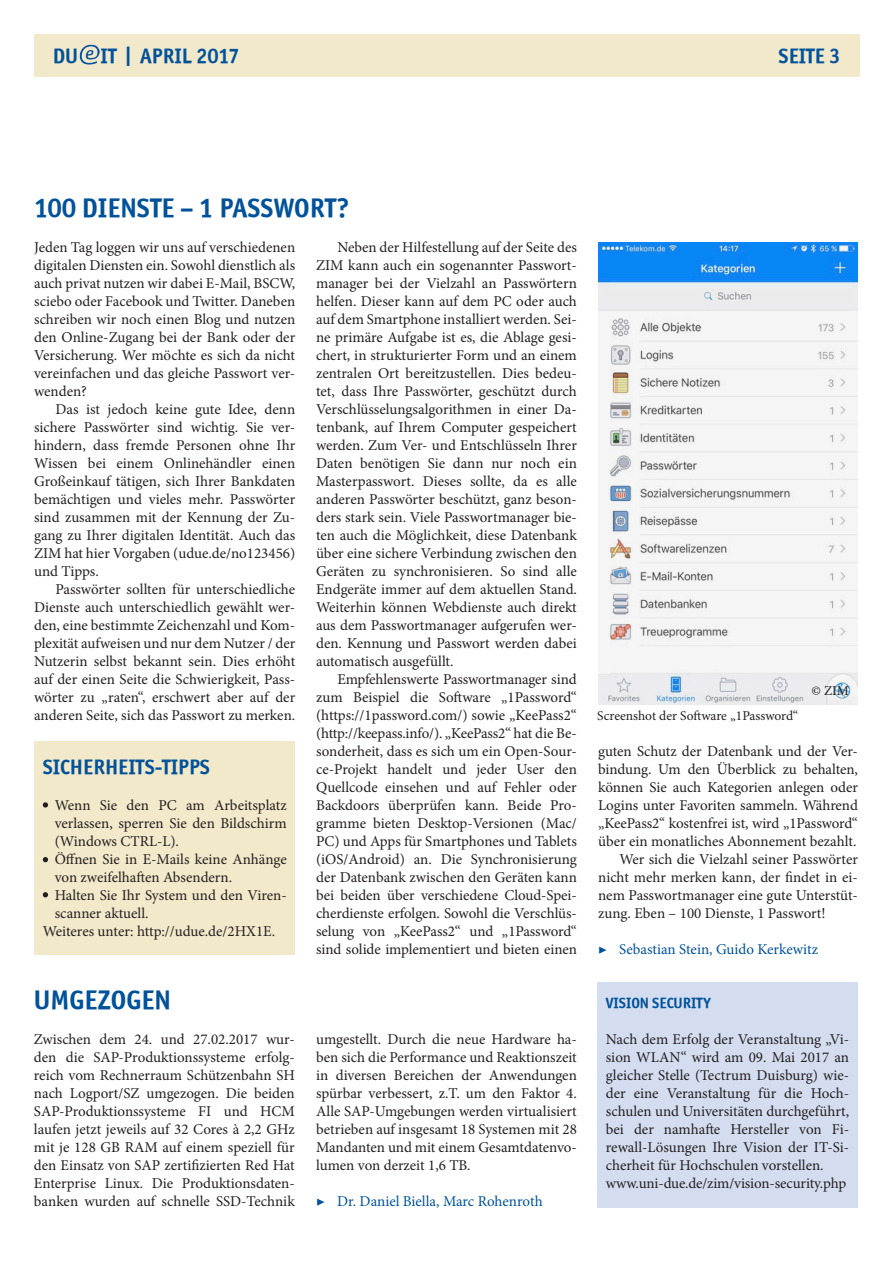
<style>
.page{position:relative;width:893px;height:1263px;background:#fff}
.page>*{position:absolute;margin:0;border:0;box-sizing:border-box;transform-origin:0 0}
.subTitel_2{font:27px "Officina Sans ITCTT Bold";color:#01529a}
.subTitel_14_pt{font:21px "Officina Sans ITCTT Bold";color:#01529a}
.Titel{font:21px "Officina Sans ITCTT Bold";color:#01529a}
.fließtext_einzug{font:15px/18px "Minion Pro";letter-spacing:-.005em;color:#231f20;text-align:justify}
.fließtext{font:15px/18px "Minion Pro";letter-spacing:-.005em;color:#231f20;text-align:justify}
.fließtext_aufzählung{font:15px/18px "Minion Pro";color:#231f20}
.t1{font:15px "Minion Pro";color:#01529a}
.Zwischentitel{font:15px "Officina Sans ITCTT Bold";color:#01529a}
.bildunterschrift{font:13.5px "Minion Pro";letter-spacing:-.005em;color:#231f20}
.s1{font-family:"Arial";font-size:27px}
</style>
<div class="page">
<div style="left:34px;top:34px;width:825px;height:43px;background:#f2e8ca"></div>
<img style="left:80px;top:45px;width:19px;height:20px">
<img style="left:598px;top:242px;width:260px;height:462px">
<div style="left:34px;top:741px;width:261px;height:214px;background:#f2e8ca"></div>
<svg style="left:43px;top:892px;width:5px;height:5px"></svg>
<svg style="left:43px;top:857px;width:5px;height:5px"></svg>
<svg style="left:43px;top:802px;width:5px;height:5px"></svg>
<div style="left:597px;top:982px;width:261px;height:226px;background:#d4ddef"></div>
<p class="Titel" style="left:53px;top:42px;width:188px">DU IT <span class="s1">I</span> APRIL 2017</p>
<p class="subTitel_14_pt" style="left:779px;top:43px;width:63px">SEITE 3</p>
<p class="subTitel_2" style="left:34px;top:191px;width:317px">100 DIENSTE – 1 PASSWORT?</p>
<p class="fließtext" style="left:34px;top:238px;width:263px">Jeden Tag loggen wir uns auf verschiedenen digitalen Diensten ein. Sowohl dienstlich als auch privat nutzen wir dabei E-Mail, BSCW, sciebo oder Facebook und Twitter. Daneben schreiben wir noch einen Blog und nutzen den Online-Zugang bei der Bank oder der Versicherung. Wer möchte es sich da nicht vereinfachen und das gleiche Passwort ver&shy;wenden?</p>
<p class="fließtext_einzug" style="left:34px;top:400px;width:263px;text-indent:21px">Das ist jedoch keine gute Idee, denn sichere Passwörter sind wichtig. Sie ver&shy;hindern, dass fremde Personen ohne Ihr Wissen bei einem Onlinehändler einen Großeinkauf tätigen, sich Ihrer Bankdaten bemächtigen und vieles mehr. Passwörter sind zusammen mit der Kennung der Zu&shy;gang zu Ihrer digitalen Identität. Auch das ZIM hat hier Vorgaben (udue.de/no123456) und Tipps.</p>
<p class="fließtext_einzug" style="left:34px;top:580px;width:263px;text-indent:21px">Passwörter sollten für unterschiedliche Dienste auch unterschiedlich gewählt wer&shy;den, eine bestimmte Zeichenzahl und Kom&shy;plexität aufweisen und nur dem Nutzer / der Nutzerin selbst bekannt sein. Dies erhöht auf der einen Seite die Schwierigkeit, Pass&shy;wörter zu „raten“, erschwert aber auf der anderen Seite, sich das Passwort zu merken.</p>
<p class="subTitel_14_pt" style="left:43px;top:754px;width:169px">SICHERHEITS-TIPPS</p>
<p class="fließtext_aufzählung" style="left:55px;top:796px;width:234px;text-align:justify">Wenn Sie den PC am Arbeitsplatz verlassen, sperren Sie den Bildschirm (Windows CTRL-L).</p>
<p class="fließtext_aufzählung" style="left:55px;top:850px;width:234px">Öffnen Sie in E-Mails keine Anhänge von zweifelhaften Absendern.</p>
<p class="fließtext_aufzählung" style="left:55px;top:886px;width:234px">Halten Sie Ihr System und den Viren&shy;scanner aktuell.</p>
<p class="fließtext" style="left:43px;top:922px;width:234px">Weiteres unter: http://udue.de/2HX1E.</p>
<p class="fließtext_einzug" style="left:316px;top:238px;width:262px;text-indent:21px">Neben der Hilfestellung auf der Seite des ZIM kann auch ein sogenannter Passwort&shy;manager bei der Vielzahl an Passwörtern helfen. Dieser kann auf dem PC oder auch auf dem Smartphone installiert werden. Sei&shy;ne primäre Aufgabe ist es, die Ablage gesi&shy;chert, in strukturierter Form und an einem zentralen Ort bereitzustellen. Dies bedeu&shy;tet, dass Ihre Passwörter, geschützt durch Verschlüsselungsalgorithmen in einer Da&shy;tenbank, auf Ihrem Computer gespeichert werden. Zum Ver- und Entschlüsseln Ihrer Daten benötigen Sie dann nur noch ein Masterpasswort. Dieses sollte, da es alle anderen Passwörter beschützt, ganz beson&shy;ders stark sein. Viele Passwortmanager bie&shy;ten auch die Möglichkeit, diese Datenbank über eine sichere Verbindung zwischen den Geräten zu synchronisieren. So sind alle Endgeräte immer auf dem aktuellen Stand.<br>Weiterhin können Webdienste auch direkt aus dem Passwortmanager aufgerufen wer&shy;den. Kennung und Passwort werden dabei automatisch ausgefüllt.</p>
<p class="fließtext_einzug" style="left:316px;top:670px;width:262px;text-indent:21px">Empfehlenswerte Passwortmanager sind zum Beispiel die Software „1Password“ (https://1password.com/) sowie „KeePass2“ (http://keepass.info/). „KeePass2“ hat die Be&shy;sonderheit, dass es sich um ein Open-Sour&shy;ce-Projekt handelt und jeder User den Quellcode einsehen und auf Fehler oder Backdoors überprüfen kann. Beide Pro&shy;gramme bieten Desktop-Versionen (Mac/ PC) und Apps für Smartphones und Tablets (iOS/Android) an. Die Synchronisierung der Datenbank zwischen den Geräten kann bei beiden über verschiedene Cloud-Spei&shy;cherdienste erfolgen. Sowohl die Verschlüs&shy;selung von „KeePass2“ und „1Password“ sind solide implementiert und bieten einen</p>
<p class="subTitel_2" style="left:34px;top:982px;width:139px">UMGEZOGEN</p>
<p class="fließtext" style="left:34px;top:1030px;width:262px">Zwischen dem 24. und 27.02.2017 wur&shy;den die SAP-Produktionssysteme erfolg&shy;reich vom Rechnerraum Schützenbahn SH nach Logport/SZ umgezogen. Die beiden SAP-Produktionssysteme FI und HCM laufen jetzt jeweils auf 32 Cores à 2,2 GHz mit je 128 GB RAM auf einem speziell für den Einsatz von SAP zertifizierten Red Hat Enterprise Linux. Die Produktionsdaten&shy;banken wurden auf schnelle SSD-Technik</p>
<p class="fließtext" style="left:316px;top:1030px;width:262px">umgestellt. Durch die neue Hardware ha&shy;ben sich die Performance und Reaktionszeit in diversen Bereichen der Anwendungen spürbar verbessert, z.T. um den Faktor 4.<br>Alle SAP-Umgebungen werden virtualisiert betrieben auf insgesamt 18 Systemen mit 28<br>Mandanten und mit einem Gesamtdatenvo&shy;lumen von derzeit 1,6 TB.</p>
<p class="t1" style="left:316px;top:1191px;width:228px">▶ Dr. Daniel Biella, Marc Rohenroth</p>
<p class="bildunterschrift" style="left:597px;top:707px;width:202px">Screenshot der Software „1Password“</p>
<p class="bildunterschrift" style="left:812px;top:682px;width:39px">© ZIM</p>
<p class="fließtext_einzug" style="left:598px;top:742px;width:261px">guten Schutz der Datenbank und der Ver&shy;bindung. Um den Überblick zu behalten, können Sie auch Kategorien anlegen oder Logins unter Favoriten sammeln. Während „KeePass2“ kostenfrei ist, wird „1Password“ über ein monatliches Abonnement bezahlt.</p>
<p class="fließtext_einzug" style="left:598px;top:850px;width:261px;text-indent:21px">Wer sich die Vielzahl seiner Passwörter nicht mehr merken kann, der findet in ei&shy;nem Passwortmanager eine gute Unterstüt&shy;zung. Eben – 100 Dienste, 1 Passwort!</p>
<p class="t1" style="left:598px;top:939px;width:221px">▶ Sebastian Stein, Guido Kerkewitz</p>
<p class="Zwischentitel" style="left:606px;top:994px;width:106px">VISION SECURITY</p>
<p class="fließtext" style="left:606px;top:1030px;width:245px">Nach dem Erfolg der Veranstaltung „Vi&shy;sion WLAN“ wird am 09. Mai 2017 an gleicher Stelle (Tectrum Duisburg) wie&shy;der eine Veranstaltung für die Hoch&shy;schulen und Universitäten durchgeführt, bei der namhafte Hersteller von Fi&shy;rewall-Lösungen Ihre Vision der IT-Si&shy;cherheit für Hochschulen vorstellen.</p>
<p class="fließtext" style="left:606px;top:1174px;width:242px">www.uni-due.de/zim/vision-security.php</p>
</div>
